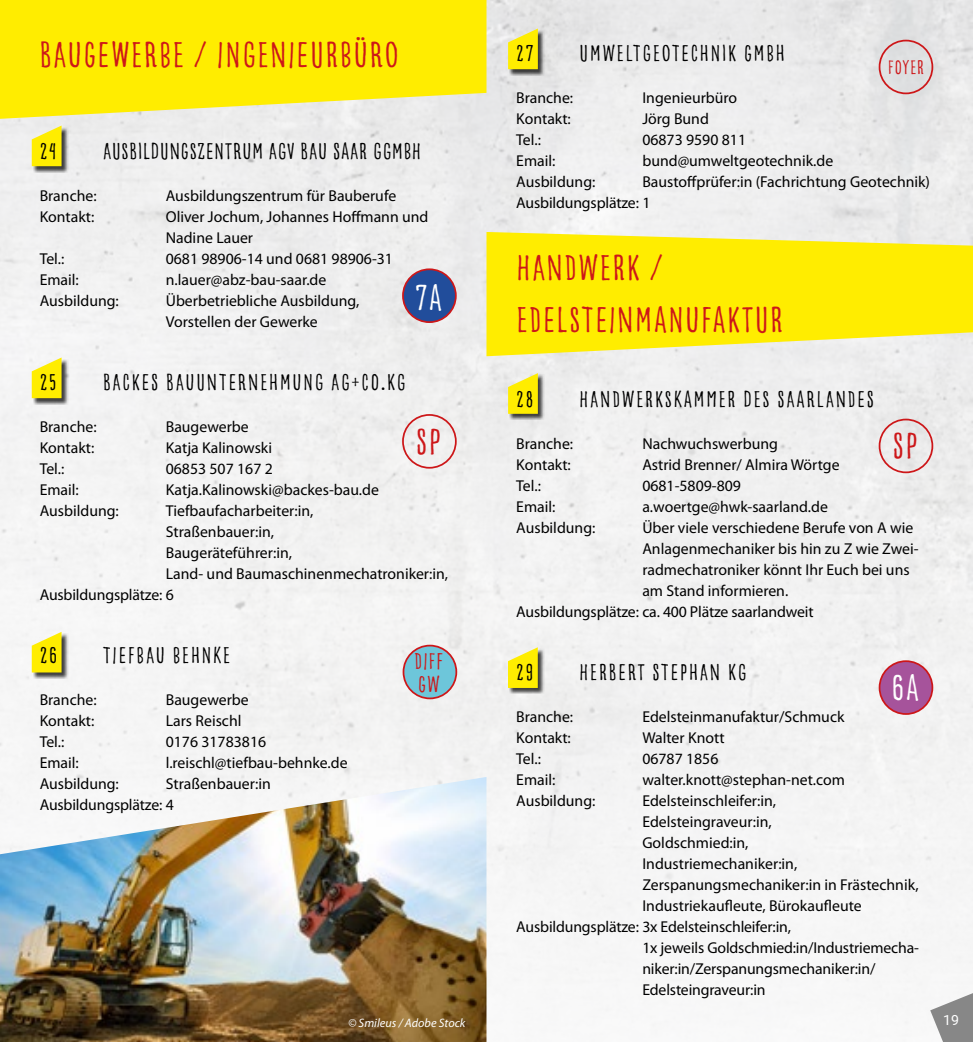
<style>
.page{position:relative;width:973px;height:1042px;background:#fff}
.page>*{position:absolute;margin:0;border:0;box-sizing:border-box;transform-origin:0 0}
.t1{font:38.5px/52.5px "Goodlife Sans Condensed";letter-spacing:.02em;color:#cd1719}
.t2{font:38.5px "Goodlife Sans Condensed";color:#fff}
.t3{font:24.5px "Goodlife Sans Condensed";letter-spacing:.05em;color:#000}
.t4{font:24.5px "Goodlife Sans Condensed";letter-spacing:.01em;color:#000}
.t5{font:24.5px/22.8px "Goodlife Sans Condensed";color:#cd1719}
.t6{font:21px "Goodlife Sans Condensed";letter-spacing:.02em;color:#cd1719}
.t7{font:15.75px/21px "Myriad Pro";color:#000}
.t8{font:14px "Roboto";color:#fff}
.t9{font:italic 12.25px "Myriad Pro";color:#fff}
</style>
<div class="page">
<img style="left:0;top:0;width:972px;height:1042px">
<div style="left:33px;top:127px;width:35px;height:45px;background:#000;opacity:.75"></div>
<svg style="left:32px;top:126px;width:30px;height:40px"></svg>
<div style="left:509px;top:374px;width:35px;height:46px;background:#000;opacity:.75"></div>
<svg style="left:508px;top:373px;width:29px;height:41px"></svg>
<div style="left:509px;top:648px;width:35px;height:46px;background:#000;opacity:.75"></div>
<svg style="left:508px;top:647px;width:29px;height:41px"></svg>
<svg style="left:486px;top:232px;width:486px;height:124px;background:#fcec23"></svg>
<svg style="left:0;top:0;width:486px;height:119px;background:#fcec19"></svg>
<div style="left:33px;top:359px;width:35px;height:45px;background:#000;opacity:.75"></div>
<svg style="left:32px;top:357px;width:30px;height:41px"></svg>
<div style="left:33px;top:633px;width:35px;height:45px;background:#000;opacity:.75"></div>
<svg style="left:32px;top:632px;width:30px;height:40px"></svg>
<div style="left:509px;top:30px;width:35px;height:45px;background:#000;opacity:.75"></div>
<svg style="left:508px;top:29px;width:29px;height:40px"></svg>
<svg style="left:930px;top:983px;width:42px;height:59px"></svg>
<img style="left:0;top:777px;width:486px;height:265px">
<div style="left:878px;top:40px;width:55px;height:54px;border:2px solid #cd1719;border-radius:50%"></div>
<div style="left:403px;top:269px;width:53px;height:53px;background:#214d9b;border-radius:50%"></div>
<div style="left:402px;top:268px;width:54px;height:55px;border:2px solid #cd1719;border-radius:50%"></div>
<div style="left:878px;top:419px;width:55px;height:54px;border:2px solid #cd1719;border-radius:50%"></div>
<div style="left:402px;top:414px;width:54px;height:55px;border:2px solid #cd1719;border-radius:50%"></div>
<div style="left:403px;top:645px;width:53px;height:53px;background:#6dc6da;border-radius:50%"></div>
<div style="left:402px;top:645px;width:55px;height:54px;border:2px solid #cd1719;border-radius:50%"></div>
<div style="left:879px;top:661px;width:53px;height:53px;background:#a6539b;border-radius:50%"></div>
<div style="left:878px;top:660px;width:55px;height:55px;border:2px solid #cd1719;border-radius:50%"></div>
<h1 class="t1" style="left:39px;top:29px;width:361px">BAUGEWERBE / INGENIEURBÜRO</h1>
<h2 class="t3" style="left:516px;top:39px;width:19px">27</h2>
<h2 class="t3" style="left:579px;top:39px;width:207px">UMWELTGEOTECHNIK GMBH</h2>
<p class="t7" style="left:516px;top:86px;width:58px">Branche:</p>
<p class="t7" style="left:642px;top:86px;width:96px">Ingenieurbüro</p>
<p class="t7" style="left:516px;top:107px;width:56px">Kontakt:</p>
<p class="t7" style="left:642px;top:107px;width:68px">Jörg Bund</p>
<p class="t7" style="left:516px;top:128px;width:26px">Tel.:</p>
<p class="t7" style="left:642px;top:128px;width:105px">06873 9590 811</p>
<p class="t7" style="left:516px;top:149px;width:41px">Email:</p>
<p class="t7" style="left:642px;top:149px;width:192px">bund@umweltgeotechnik.de</p>
<p class="t7" style="left:516px;top:170px;width:81px">Ausbildung:</p>
<h3 class="t6" style="left:887px;top:55px;width:38px">FOYER</h3>
<h2 class="t3" style="left:40px;top:137px;width:18px">24</h2>
<h2 class="t4" style="left:103px;top:137px;width:320px">AUSBILDUNGSZENTRUM AGV BAU SAAR GGMBH</h2>
<p class="t7" style="left:40px;top:185px;width:58px">Branche:</p>
<p class="t7" style="left:166px;top:185px;width:232px">Ausbildungszentrum für Bauberufe</p>
<p class="t7" style="left:40px;top:206px;width:56px">Kontakt:</p>
<p class="t7" style="left:166px;top:206px;width:264px">Oliver Jochum, Johannes Hoffmann und<br>Nadine Lauer</p>
<p class="t7" style="left:40px;top:248px;width:26px">Tel.:</p>
<p class="t7" style="left:166px;top:248px;width:229px">0681 98906-14 und 0681 98906-31</p>
<p class="t7" style="left:40px;top:269px;width:41px">Email:</p>
<p class="t7" style="left:166px;top:269px;width:162px">n.lauer@abz-bau-saar.de</p>
<p class="t7" style="left:40px;top:290px;width:81px">Ausbildung:</p>
<p class="t7" style="left:166px;top:290px;width:195px">Überbetriebliche Ausbildung,<br>Vorstellen der Gewerke</p>
<p class="t7" style="left:516px;top:170px;width:415px;text-indent:126px">Baustoffprüfer:in (Fachrichtung Geotechnik)<br>Ausbildungsplätze: 1</p>
<h1 class="t1" style="left:516px;top:241px;width:269px">HANDWERK /<br>EDELSTEINMANUFAKTUR</h1>
<h1 class="t2" style="left:414px;top:276px;width:29px">7A</h1>
<h2 class="t3" style="left:40px;top:368px;width:18px">25</h2>
<h2 class="t3" style="left:103px;top:368px;width:304px">BACKES BAUUNTERNEHMUNG AG+CO.KG</h2>
<p class="t7" style="left:40px;top:416px;width:58px">Branche:</p>
<p class="t7" style="left:166px;top:416px;width:84px">Baugewerbe</p>
<p class="t7" style="left:40px;top:437px;width:56px">Kontakt:</p>
<p class="t7" style="left:166px;top:437px;width:108px">Katja Kalinowski</p>
<p class="t7" style="left:40px;top:458px;width:26px">Tel.:</p>
<p class="t7" style="left:166px;top:458px;width:108px">06853 507 167 2</p>
<p class="t7" style="left:40px;top:479px;width:41px">Email:</p>
<p class="t7" style="left:166px;top:479px;width:215px">Katja.Kalinowski@backes-bau.de</p>
<p class="t7" style="left:40px;top:500px;width:81px">Ausbildung:</p>
<p class="t7" style="left:166px;top:500px;width:149px">Tiefbaufacharbeiter:in,</p>
<p class="t7" style="left:166px;top:521px;width:110px">Straßenbauer:in,</p>
<p class="t7" style="left:166px;top:542px;width:128px">Baugeräteführer:in,</p>
<p class="t7" style="left:166px;top:563px;width:284px">Land- und Baumaschinenmechatroniker:in,</p>
<p class="t7" style="left:40px;top:584px;width:136px">Ausbildungsplätze: 6</p>
<h2 class="t3" style="left:516px;top:385px;width:19px">28</h2>
<h2 class="t3" style="left:579px;top:385px;width:296px">HANDWERKSKAMMER DES SAARLANDES</h2>
<p class="t7" style="left:516px;top:432px;width:58px">Branche:</p>
<p class="t7" style="left:642px;top:432px;width:137px">Nachwuchswerbung</p>
<p class="t7" style="left:516px;top:453px;width:56px">Kontakt:</p>
<p class="t7" style="left:642px;top:453px;width:199px">Astrid Brenner/ Almira Wörtge</p>
<p class="t7" style="left:516px;top:474px;width:26px">Tel.:</p>
<p class="t7" style="left:642px;top:474px;width:100px">0681-5809-809</p>
<p class="t7" style="left:516px;top:495px;width:41px">Email:</p>
<p class="t7" style="left:642px;top:495px;width:187px">a.woertge@hwk-saarland.de</p>
<p class="t7" style="left:516px;top:516px;width:81px">Ausbildung:</p>
<p class="t7" style="left:642px;top:516px;width:272px">Über viele verschiedene Berufe von A wie</p>
<p class="t7" style="left:642px;top:537px;width:278px">Anlagenmechaniker bis hin zu Z wie Zwei-</p>
<p class="t7" style="left:642px;top:558px;width:269px">radmechatroniker könnt Ihr Euch bei uns</p>
<p class="t7" style="left:642px;top:579px;width:147px">am Stand informieren.</p>
<p class="t7" style="left:516px;top:600px;width:299px">Ausbildungsplätze: ca. 400 Plätze saarlandweit</p>
<h1 class="t1" style="left:415px;top:416px;width:28px">SP</h1>
<h1 class="t1" style="left:891px;top:420px;width:28px">SP</h1>
<h2 class="t3" style="left:40px;top:641px;width:19px">26</h2>
<h2 class="t3" style="left:103px;top:641px;width:129px">TIEFBAU BEHNKE</h2>
<p class="t7" style="left:40px;top:689px;width:58px">Branche:</p>
<p class="t7" style="left:166px;top:689px;width:84px">Baugewerbe</p>
<p class="t7" style="left:40px;top:710px;width:56px">Kontakt:</p>
<p class="t7" style="left:166px;top:710px;width:77px">Lars Reischl</p>
<p class="t7" style="left:40px;top:731px;width:26px">Tel.:</p>
<p class="t7" style="left:166px;top:731px;width:102px">0176 31783816</p>
<p class="t7" style="left:40px;top:752px;width:41px">Email:</p>
<p class="t7" style="left:166px;top:752px;width:183px">l.reischl@tiefbau-behnke.de</p>
<p class="t7" style="left:40px;top:773px;width:81px">Ausbildung:</p>
<p class="t7" style="left:40px;top:773px;width:232px;text-indent:126px">Straßenbauer:in<br>Ausbildungsplätze: 4</p>
<h2 class="t5" style="left:414px;top:650px;width:31px">DIFF<br>GW</h2>
<p class="t9" style="left:348px;top:1015px;width:119px">© Smileus / Adobe Stock</p>
<h2 class="t3" style="left:516px;top:658px;width:19px">29</h2>
<h2 class="t3" style="left:579px;top:658px;width:169px">HERBERT STEPHAN KG</h2>
<p class="t7" style="left:516px;top:705px;width:58px">Branche:</p>
<p class="t7" style="left:642px;top:705px;width:203px">Edelsteinmanufaktur/Schmuck</p>
<p class="t7" style="left:516px;top:726px;width:56px">Kontakt:</p>
<p class="t7" style="left:642px;top:726px;width:84px">Walter Knott</p>
<p class="t7" style="left:516px;top:747px;width:26px">Tel.:</p>
<p class="t7" style="left:642px;top:747px;width:78px">06787 1856</p>
<p class="t7" style="left:516px;top:768px;width:41px">Email:</p>
<p class="t7" style="left:642px;top:768px;width:204px">walter.knott@stephan-net.com</p>
<p class="t7" style="left:516px;top:789px;width:81px">Ausbildung:</p>
<p class="t7" style="left:642px;top:789px;width:135px">Edelsteinschleifer:in,</p>
<p class="t7" style="left:642px;top:810px;width:131px">Edelsteingraveur:in,</p>
<p class="t7" style="left:642px;top:831px;width:108px">Goldschmied:in,</p>
<p class="t7" style="left:642px;top:852px;width:156px">Industriemechaniker:in,</p>
<p class="t7" style="left:642px;top:873px;width:278px">Zerspanungsmechaniker:in in Frästechnik,</p>
<p class="t7" style="left:642px;top:894px;width:221px">Industriekaufleute, Bürokaufleute</p>
<p class="t7" style="left:516px;top:915px;width:276px">Ausbildungsplätze: 3x Edelsteinschleifer:in,</p>
<p class="t7" style="left:642px;top:936px;width:278px">1x jeweils Goldschmied:in/Industriemecha-</p>
<p class="t7" style="left:642px;top:957px;width:234px">niker:in/Zerspanungsmechaniker:in/</p>
<p class="t7" style="left:642px;top:978px;width:125px">Edelsteingraveur:in</p>
<h1 class="t2" style="left:890px;top:666px;width:30px">6A</h1>
<p class="t8" style="left:943px;top:1010px;width:17px">19</p>
</div>
